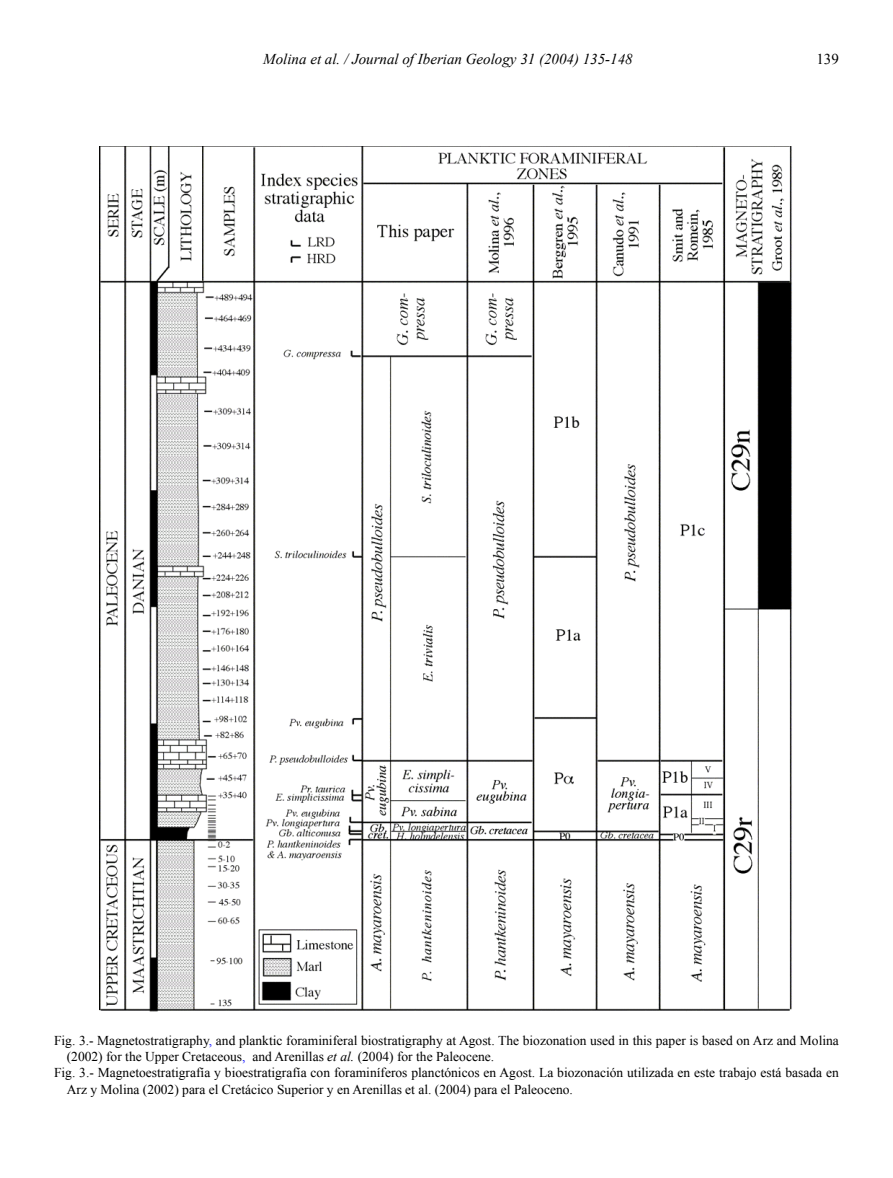
<style>
.page{position:relative;width:893px;height:1178px;background:#fff}
.page>*{position:absolute;margin:0;border:0;box-sizing:border-box;transform-origin:0 0}
.t1{font:italic 15px "Times New Roman";color:#000}
.t2{font:15px "Times New Roman";color:#000}
.Artículo_figuras{font:13.5px/16.2px "Times New Roman";color:#000}
.s1{color:#00f}
.s2{font-style:italic}
</style>
<div class="page">
<img style="left:99px;top:147px;width:693px;height:865px">
<p class="t1" style="left:263px;top:49px;width:371px">Molina et al. / Journal of Iberian Geology 31 (2004) 135-148</p>
<p class="t2" style="left:816px;top:49px;width:24px">139</p>
<p class="Artículo_figuras" style="left:67px;top:1032px;width:774px;text-indent:-13px">Fig. 3.- Magnetostratigraphy<span class="s1">,</span> and planktic foraminiferal biostratigraphy at Agost. The biozonation used in this paper is based on Arz and Molina (2002) for the Upper Cretaceous<span class="s1">,</span> and Arenillas <span class="s2">et al.</span> (2004) for the Paleocene.</p>
<p class="Artículo_figuras" style="left:67px;top:1064px;width:774px;text-indent:-13px">Fig. 3.- Magnetoestratigrafía y bioestratigrafía con foraminíferos planctónicos en Agost. La biozonación utilizada en este trabajo está basada en<br>Arz y Molina (2002) para el Cretácico Superior y en Arenillas et al. (2004) para el Paleoceno.</p>
</div>
